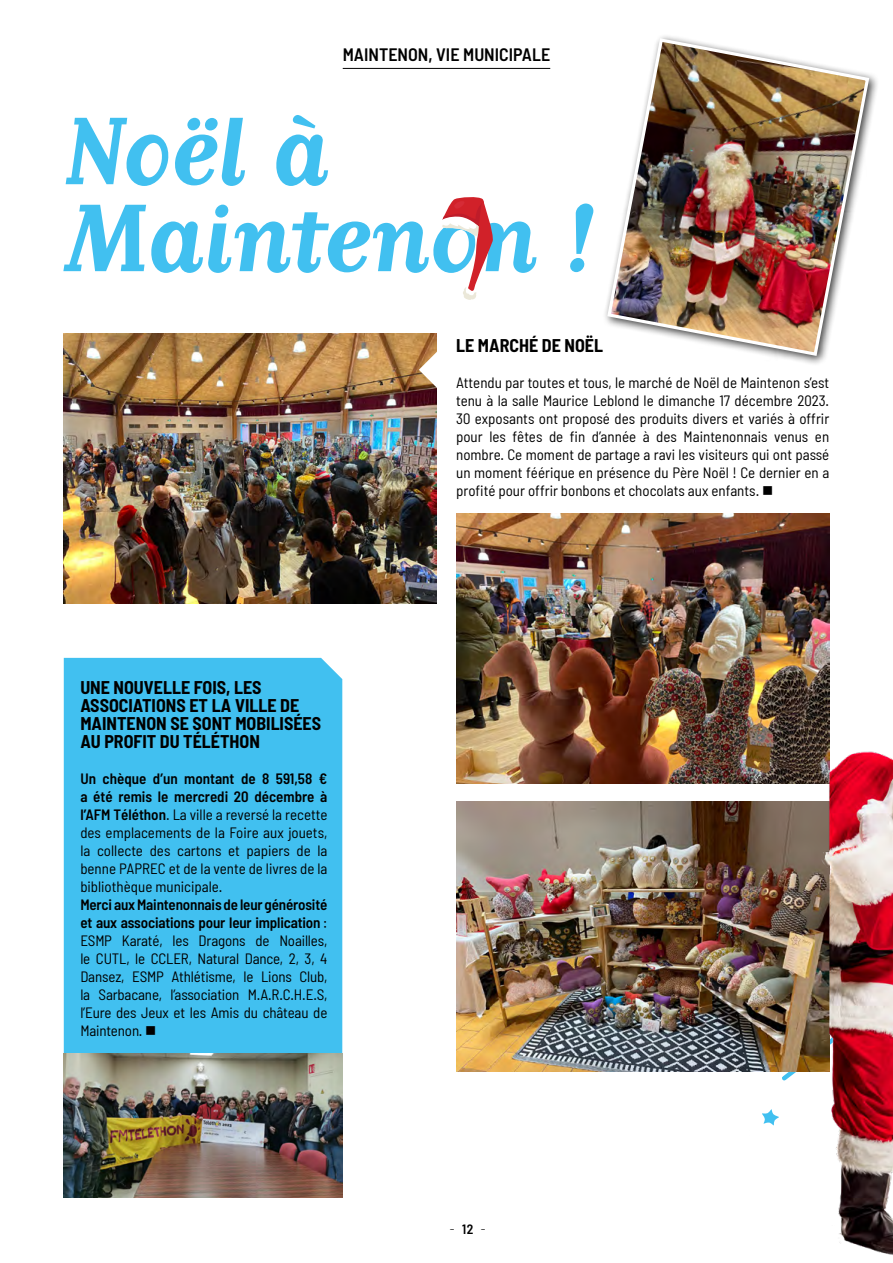
<style>
.page{position:relative;width:893px;height:1263px;background:#fff}
.page>*{position:absolute;margin:0;border:0;box-sizing:border-box;transform-origin:0 0}
.t1{font:700 135px "Matrix Script";letter-spacing:-.01em;color:#41c0f0}
.t2{font:700 semi-condensed 18px/18px "Barlow";color:#000}
.t3{font:600 semi-condensed 18px "Barlow";color:#000}
.t4{font:semi-condensed 15px/18px "Barlow";color:#000;text-align:justify}
.t5{font:300 semi-condensed 13.5px "Barlow";color:#000}
.s1{font-weight:600}
</style>
<div class="page">
<hr style="left:343px;top:68px;width:207px;height:1px;background:#000">
<div style="left:64px;top:658px;width:278px;height:396px;background:#41c0f0"></div>
<img style="left:64px;top:1054px;width:278px;height:144px">
<img style="left:64px;top:334px;width:373px;height:270px">
<img style="left:456px;top:514px;width:373px;height:270px">
<img style="left:456px;top:802px;width:135px;height:270px">
<img style="left:605px;top:36px;width:266px;height:322px">
<svg style="left:442px;top:197px;width:51px;height:103px"></svg>
<svg style="left:419px;top:352px;width:18px;height:36px"></svg>
<img style="left:591px;top:622px;width:302px;height:633px">
<p class="t3" style="left:343px;top:43px;width:209px">MAINTENON, VIE MUNICIPALE</p>
<h1 class="t1" style="left:64px;top:95px;width:267px">Noël à</h1>
<h1 class="t1" style="left:64px;top:182px;width:531px">Maintenon !</h1>
<p class="t2" style="left:80px;top:678px;width:242px">UNE NOUVELLE FOIS, LES<br>ASSOCIATIONS ET LA VILLE DE<br>MAINTENON SE SONT MOBILISÉES<br>AU PROFIT DU TÉLÉTHON</p>
<p class="t4" style="left:80px;top:769px;width:249px"><span class="s1">Un chèque d’un montant de 8 591,58 € a été remis le mercredi 20 décembre à l’AFM Téléthon</span>. La ville a reversé la recette des emplacements de la Foire aux jouets, la collecte des cartons et papiers de la benne PAPREC et de la vente de livres de la bibliothèque municipale.</p>
<p class="t4" style="left:80px;top:895px;width:249px"><span class="s1">Merci aux Maintenonnais de leur générosité et aux associations pour leur implication</span> :<br>ESMP Karaté, les Dragons de Noailles, le CUTL, le CCLER, Natural Dance, 2, 3, 4<br>Dansez, ESMP Athlétisme, le Lions Club, la Sarbacane, l’association M.A.R.C.H.E.S, l’Eure des Jeux et les Amis du château de Maintenon. ■</p>
<p class="t2" style="left:456px;top:336px;width:148px">LE MARCHÉ DE NOËL</p>
<p class="t4" style="left:456px;top:373px;width:375px">Attendu par toutes et tous, le marché de Noël de Maintenon s’est tenu à la salle Maurice Leblond le dimanche 17 décembre 2023.<br>30 exposants ont proposé des produits divers et variés à offrir pour les fêtes de fin d’année à des Maintenonnais venus en nombre. Ce moment de partage a ravi les visiteurs qui ont passé un moment féérique en présence du Père Noël ! Ce dernier en a profité pour offrir bonbons et chocolats aux enfants. ■</p>
<p class="t5" style="left:450px;top:1221px;width:37px">- <span class="s1">12</span> -</p>
</div>
